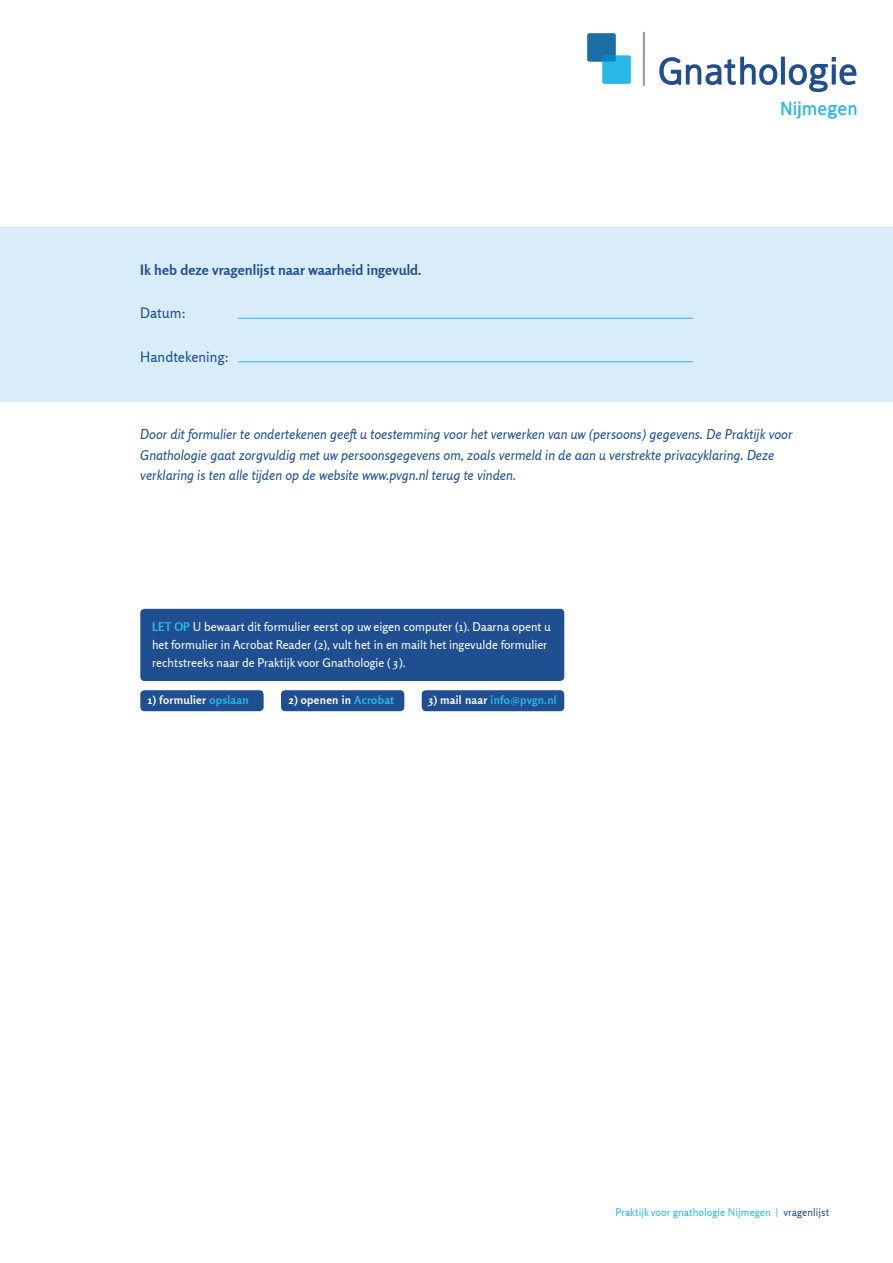
<style>
.page{position:relative;width:893px;height:1263px;background:#fff}
.page>*{position:absolute;margin:0;border:0;box-sizing:border-box;transform-origin:0 0}
.t1{font:700 18.9px "Fran Klein";letter-spacing:.005em;color:#2cb7e7}
.t2{font:700 14.25px "Rosario";letter-spacing:.005em;color:#1f4f90}
.t3{font:14.25px "Rosario";letter-spacing:.005em;color:#1f4f90}
.t4{font:italic 13.5px/20.2px "Rosario";letter-spacing:.005em;color:#1f4f90}
.t5{font:12px/18px "Rosario";color:#fff}
.t6{font:700 11.4px "Rosario";letter-spacing:.025em;color:#fff}
.t7{font:700 11.4px "Rosario";letter-spacing:.025em;color:#2cb7e7}
.t8{font:10.5px "Rosario";letter-spacing:.005em;color:#2cb7e7}
.s1{font-weight:700;color:#2cb7e7}
.s2{color:#2cb7e7}
.s3{color:#fff}
.s4{color:#1f4f90}
</style>
<div class="page">
<div style="left:0;top:227px;width:893px;height:175px;background:#d8ecf9"></div>
<hr style="left:238px;top:318px;width:455px;height:1px;background:#2cb7e7">
<hr style="left:238px;top:361px;width:455px;height:1px;background:#2cb7e7">
<svg style="left:659px;top:57px;width:197px;height:35px"></svg>
<svg style="left:587px;top:33px;width:44px;height:51px"></svg>
<div style="left:643px;top:32px;width:2px;height:54px;border:1px solid #9d9fa2"></div>
<div style="left:140px;top:609px;width:424px;height:72px;background:#1f4f90;border-radius:4px"></div>
<div style="left:140px;top:690px;width:124px;height:21px;background:#1f4f90;border-radius:4px"></div>
<div style="left:281px;top:690px;width:123px;height:21px;background:#1f4f90;border-radius:4px"></div>
<div style="left:422px;top:690px;width:142px;height:21px;background:#1f4f90;border-radius:4px"></div>
<p class="t2" style="left:140px;top:261px;width:283px">Ik heb deze vragenlijst naar waarheid ingevuld.</p>
<p class="t3" style="left:140px;top:305px;width:47px">Datum:</p>
<p class="t3" style="left:140px;top:348px;width:90px">Handtekening:</p>
<h1 class="t1" style="left:780px;top:98px;width:79px">Nijmegen</h1>
<p class="t4" style="left:140px;top:424px;width:654px">Door dit formulier te ondertekenen geeft u toestemming voor het verwerken van uw (persoons) gegevens. De Praktijk voor<br>Gnathologie gaat zorgvuldig met uw persoonsgegevens om, zoals vermeld in de aan u verstrekte privacyklaring. Deze verklaring is ten alle tijden op de website www.pvgn.nl terug te vinden.</p>
<p class="t5" style="left:152px;top:617px;width:400px"><span class="s1">LET OP</span> U bewaart dit formulier eerst op uw eigen computer (1). Daarna opent u het formulier in Acrobat Reader (2), vult het in en mailt het ingevulde formulier rechtstreeks naar de Praktijk voor Gnathologie ( 3).</p>
<p class="t6" style="left:148px;top:693px;width:102px">1) formulier <span class="s2">opslaan</span></p>
<p class="t6" style="left:289px;top:693px;width:107px">2) openen in <span class="s2">Acrobat</span></p>
<p class="t7" style="left:428px;top:693px;width:130px"><span class="s3">3) mail naar</span> info@pvgn.nl</p>
<p class="t8" style="left:615px;top:1206px;width:215px">Praktijk voor gnathologie Nijmegen | <span class="s4">vragenlijst</span></p>
</div>
